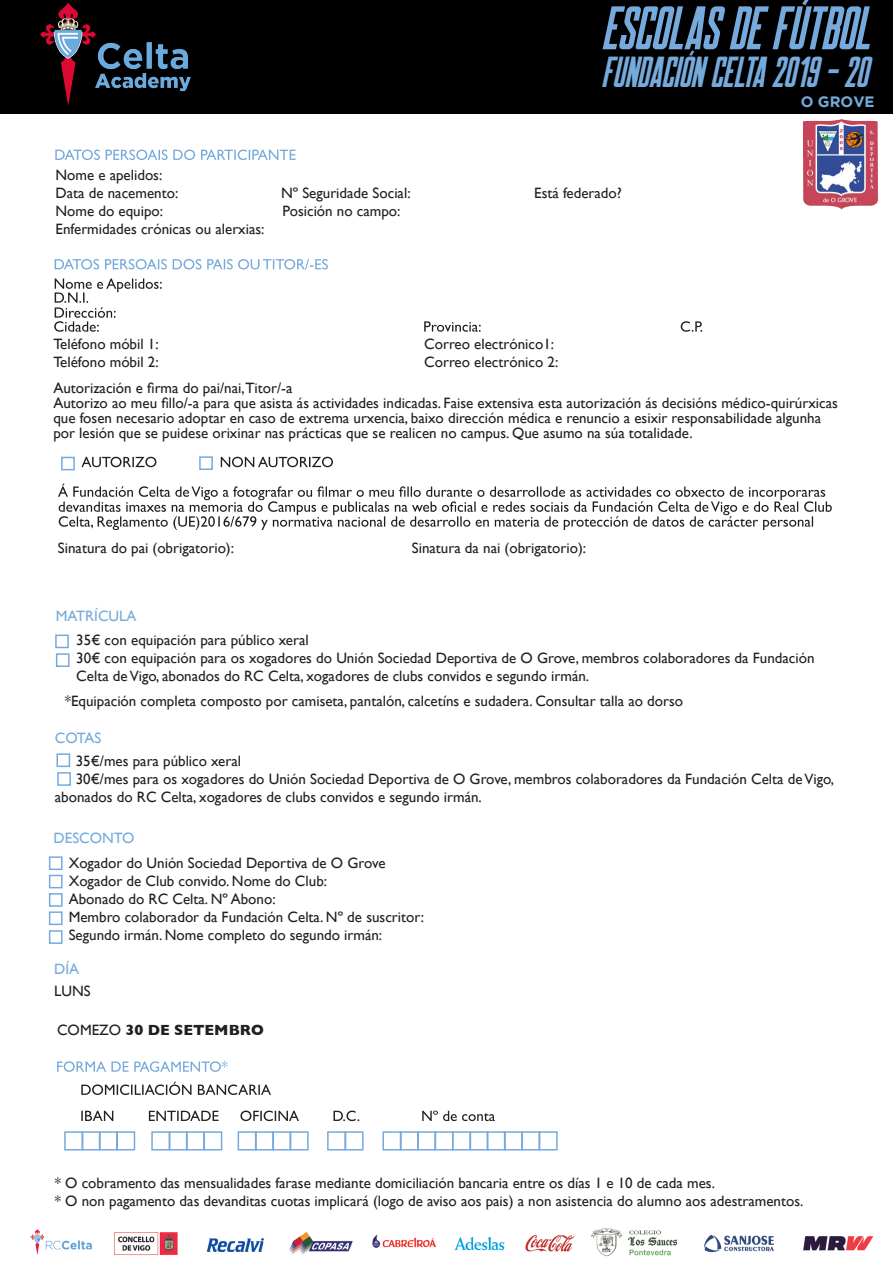
<style>
.page{position:relative;width:893px;height:1263px;background:#fff}
.page>*{position:absolute;margin:0;border:0;box-sizing:border-box;transform-origin:0 0}
.t1{font:italic 61.5px "Robinson";color:#76aadc}
.t2{font:italic 43.5px "Robinson";color:#76aadc}
.t3{font:15px/18px "Gill Sans";color:#231f20}
.t4{font:15px "Gill Sans";color:#231f20}
.t5{font:15px "Gill Sans";color:#76aadc}
.t6{font:700 15px "Gill Sans";color:#231f20}
.t7{font:700 15px "Gotham";color:#76aadc}
.s1{font-weight:400}
</style>
<div class="page">
<img style="left:30px;top:1228px;width:844px;height:29px">
<div style="left:0;top:0;width:893px;height:113px;background:#000"></div>
<img style="left:26px;top:3px;width:281px;height:111px">
<img style="left:803px;top:119px;width:75px;height:91px">
<svg style="left:55px;top:150px;width:241px;height:10px"></svg>
<svg style="left:54px;top:278px;width:648px;height:54px"></svg>
<svg style="left:55px;top:259px;width:273px;height:10px"></svg>
<svg style="left:81px;top:1110px;width:414px;height:11px"></svg>
<svg style="left:81px;top:1082px;width:190px;height:13px"></svg>
<svg style="left:57px;top:1061px;width:171px;height:11px"></svg>
<svg style="left:81px;top:457px;width:252px;height:10px"></svg>
<div style="left:199px;top:456px;width:14px;height:14px;border:2px solid #76aadc"></div>
<svg style="left:58px;top:483px;width:774px;height:47px"></svg>
<div style="left:49px;top:856px;width:14px;height:14px;border:2px solid #76aadc"></div>
<div style="left:49px;top:875px;width:14px;height:13px;border:2px solid #76aadc"></div>
<div style="left:49px;top:893px;width:14px;height:14px;border:2px solid #76aadc"></div>
<div style="left:49px;top:911px;width:14px;height:14px;border:2px solid #76aadc"></div>
<div style="left:49px;top:930px;width:14px;height:14px;border:2px solid #76aadc"></div>
<div style="left:64px;top:1131px;width:19px;height:19px;border:2px solid #76aadc"></div>
<div style="left:81px;top:1131px;width:20px;height:19px;border:2px solid #76aadc"></div>
<div style="left:99px;top:1131px;width:19px;height:19px;border:2px solid #76aadc"></div>
<div style="left:116px;top:1131px;width:19px;height:19px;border:2px solid #76aadc"></div>
<div style="left:151px;top:1131px;width:19px;height:19px;border:2px solid #76aadc"></div>
<div style="left:169px;top:1131px;width:19px;height:19px;border:2px solid #76aadc"></div>
<div style="left:186px;top:1131px;width:19px;height:19px;border:2px solid #76aadc"></div>
<div style="left:203px;top:1131px;width:19px;height:19px;border:2px solid #76aadc"></div>
<div style="left:238px;top:1131px;width:19px;height:19px;border:2px solid #76aadc"></div>
<div style="left:255px;top:1131px;width:19px;height:19px;border:2px solid #76aadc"></div>
<div style="left:272px;top:1131px;width:19px;height:19px;border:2px solid #76aadc"></div>
<div style="left:289px;top:1131px;width:20px;height:19px;border:2px solid #76aadc"></div>
<div style="left:327px;top:1131px;width:19px;height:19px;border:2px solid #76aadc"></div>
<div style="left:344px;top:1131px;width:20px;height:19px;border:2px solid #76aadc"></div>
<div style="left:382px;top:1131px;width:20px;height:19px;border:2px solid #76aadc"></div>
<div style="left:400px;top:1131px;width:19px;height:19px;border:2px solid #76aadc"></div>
<div style="left:417px;top:1131px;width:19px;height:19px;border:2px solid #76aadc"></div>
<div style="left:434px;top:1131px;width:19px;height:19px;border:2px solid #76aadc"></div>
<div style="left:452px;top:1131px;width:19px;height:19px;border:2px solid #76aadc"></div>
<div style="left:469px;top:1131px;width:19px;height:19px;border:2px solid #76aadc"></div>
<div style="left:487px;top:1131px;width:19px;height:19px;border:2px solid #76aadc"></div>
<div style="left:504px;top:1131px;width:19px;height:19px;border:2px solid #76aadc"></div>
<div style="left:521px;top:1131px;width:19px;height:19px;border:2px solid #76aadc"></div>
<div style="left:538px;top:1131px;width:20px;height:19px;border:2px solid #76aadc"></div>
<div style="left:61px;top:457px;width:14px;height:13px;border:2px solid #76aadc"></div>
<div style="left:55px;top:634px;width:14px;height:14px;border:2px solid #76aadc"></div>
<div style="left:56px;top:653px;width:14px;height:14px;border:2px solid #76aadc"></div>
<div style="left:56px;top:753px;width:14px;height:14px;border:2px solid #76aadc"></div>
<div style="left:57px;top:772px;width:14px;height:14px;border:2px solid #76aadc"></div>
<p class="t1" style="left:601px;top:-3px;width:270px">ESCOLAS DE FÚTBOL</p>
<p class="t2" style="left:601px;top:50px;width:268px">FUNDACIÓN CELTA 2019 - 20</p>
<p class="t7" style="left:801px;top:93px;width:75px">O GROVE</p>
<p class="t3" style="left:56px;top:166px;width:108px">Nome e apelidos:</p>
<p class="t3" style="left:56px;top:184px;width:124px">Data de nacemento:</p>
<p class="t3" style="left:281px;top:184px;width:131px">Nº Seguridade Social:</p>
<p class="t3" style="left:534px;top:184px;width:89px">Está federado?</p>
<p class="t3" style="left:56px;top:202px;width:109px">Nome do equipo:</p>
<p class="t3" style="left:283px;top:202px;width:119px">Posición no campo:</p>
<p class="t3" style="left:56px;top:220px;width:210px">Enfermidades crónicas ou alerxias:</p>
<p class="t3" style="left:54px;top:334px;width:107px">Teléfono móbil 1:</p>
<p class="t3" style="left:54px;top:352px;width:107px">Teléfono móbil 2:</p>
<p class="t3" style="left:424px;top:334px;width:131px">Correo electrónico1:</p>
<p class="t3" style="left:424px;top:352px;width:135px">Correo electrónico 2:</p>
<p class="t3" style="left:53px;top:378px;width:241px">Autorización e firma do pai/nai,Titor/-a</p>
<p class="t3" style="left:53px;top:395px;width:786px;line-height:15px">Autorizo ao meu fillo/-a para que asista ás actividades indicadas. Faise extensiva esta autorización ás decisións médico-quirúrxicas que fosen necesario adoptar en caso de extrema urxencia, baixo dirección médica e renuncio a esixir responsabilidade algunha por lesión que se puidese orixinar nas prácticas que se realicen no campus. Que asumo na súa totalidade.</p>
<p class="t4" style="left:58px;top:539px;width:178px">Sinatura do pai (obrigatorio):</p>
<p class="t4" style="left:412px;top:539px;width:176px">Sinatura da nai (obrigatorio):</p>
<p class="t5" style="left:56px;top:607px;width:82px">MATRÍCULA</p>
<p class="t3" style="left:76px;top:631px;width:234px">35€ con equipación para público xeral</p>
<p class="t3" style="left:76px;top:649px;width:740px">30€ con equipación para os xogadores do Unión Sociedad Deportiva de O Grove, membros colaboradores da Fundación<br>Celta de Vigo, abonados do RC Celta, xogadores de clubs convidos e segundo irmán.</p>
<p class="t3" style="left:65px;top:692px;width:620px">*Equipación completa composto por camiseta, pantalón, calcetíns e sudadera. Consultar talla ao dorso</p>
<p class="t5" style="left:55px;top:729px;width:48px">COTAS</p>
<p class="t3" style="left:76px;top:751px;width:167px">35€/mes para público xeral</p>
<p class="t3" style="left:55px;top:769px;width:781px;text-indent:21px">30€/mes para os xogadores do Unión Sociedad Deportiva de O Grove, membros colaboradores da Fundación Celta de Vigo, abonados do RC Celta, xogadores de clubs convidos e segundo irmán.</p>
<p class="t5" style="left:54px;top:829px;width:82px">DESCONTO</p>
<p class="t3" style="left:69px;top:853px;width:318px">Xogador do Unión Sociedad Deportiva de O Grove</p>
<p class="t3" style="left:69px;top:871px;width:260px">Xogador de Club convido. Nome do Club:</p>
<p class="t3" style="left:69px;top:889px;width:208px">Abonado do RC Celta. Nº Abono:</p>
<p class="t3" style="left:69px;top:907px;width:357px">Membro colaborador da Fundación Celta. Nº de suscritor:</p>
<p class="t3" style="left:69px;top:925px;width:315px">Segundo irmán. Nome completo do segundo irmán:</p>
<p class="t5" style="left:54px;top:960px;width:27px">DÍA</p>
<p class="t3" style="left:54px;top:982px;width:38px">LUNS</p>
<p class="t6" style="left:57px;top:1018px;width:208px"><span class="s1">COMEZO</span> 30 DE SETEMBRO</p>
<p class="t3" style="left:55px;top:1174px;width:662px">* O cobramento das mensualidades farase mediante domiciliación bancaria entre os días 1 e 10 de cada mes.</p>
<p class="t3" style="left:55px;top:1192px;width:750px">* O non pagamento das devanditas cuotas implicará (logo de aviso aos pais) a non asistencia do alumno aos adestramentos.</p>
</div>
